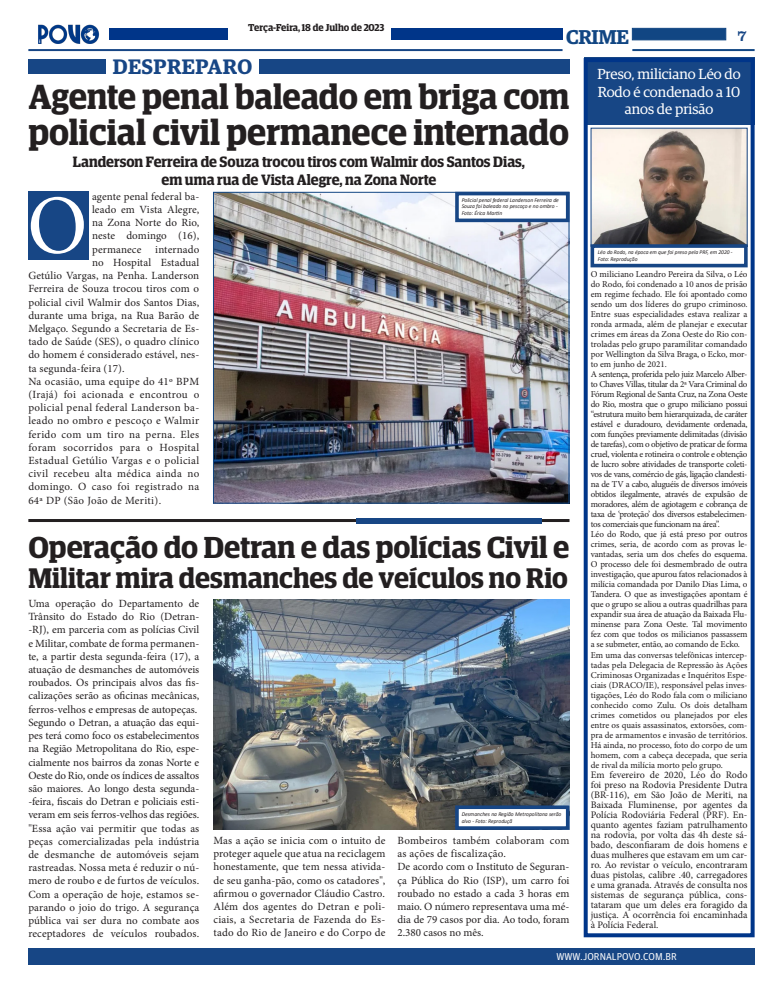
<style>
.page{position:relative;width:783px;height:993px;background:#fff}
.page>*{position:absolute;margin:0;border:0;box-sizing:border-box;transform-origin:0 0}
.t1{font:83.8px "Minion Pro";color:#fff;scale:.96 1}
.t2{font:600 36px "Guardian Egyptian Display";color:#231f20}
.t3{font:600 35px "Guardian Egyptian Display";letter-spacing:-.005em;color:#231f20}
.t4{font:600 30.4px "Guardian Egyptian Display";color:#231f20}
.t5{font:600 28.4px "Guardian Egyptian Display";color:#231f20}
.t6{font:600 21px "Guardian Egyptian";letter-spacing:.02em;color:#174685}
.t7{font:600 20px "Guardian Egyptian";letter-spacing:-.02em;color:#114683}
.t8{font:16px "Clarendon BT";color:#174685}
.t9{font:600 15px "Guardian Egyptian Display";letter-spacing:-.005em;color:#231f20}
.t10{font:14.6px/17.7px "Guardian Egyptian";color:#fff;text-align:center}
.t11{font:11px/13.2px "Minion Pro";letter-spacing:.01em;color:#231f20;text-align:justify}
.t12{font:10px/10px "Minion Pro";color:#231f20;text-align:justify}
.t13{font:600 10px "Guardian Egyptian Display";color:#231f20}
.t14{font:10px "Guardian Agate Sans G1 D Regular";color:#fff}
.t15{font:9px/10px "Minion Pro";letter-spacing:-.01em;color:#231f20;text-align:justify}
.t16{font:italic 5.7px/6.5px "Calibri";color:#231f20}
</style>
<div class="page">
<div style="left:28px;top:947px;width:726px;height:17px;background:#174685"></div>
<img style="left:38px;top:24px;width:62px;height:20px">
<div style="left:631px;top:28px;width:95px;height:12px;background:#114683;border:1px solid #114683"></div>
<hr style="left:632px;top:49px;width:122px;height:2px;background:#114683">
<div style="left:391px;top:28px;width:171px;height:12px;background:#003589"></div>
<hr style="left:28px;top:49px;width:534px;height:2px;background:#174685">
<div style="left:109px;top:28px;width:118px;height:12px;background:#003589"></div>
<div style="left:583px;top:57px;width:171px;height:68px;background:#174685"></div>
<div style="left:259px;top:59px;width:310px;height:14px;background:#174685"></div>
<div style="left:28px;top:59px;width:78px;height:14px;background:#174685"></div>
<div style="left:583px;top:58px;width:171px;height:878px;border:4px solid #003589"></div>
<img style="left:592px;top:130px;width:153px;height:114px">
<div style="left:28px;top:192px;width:61px;height:68px;background:#174685"></div>
<img style="left:215px;top:194px;width:352px;height:307px">
<div style="left:213px;top:192px;width:356px;height:311px;border:1px solid #114683"></div>
<hr style="left:28px;top:519px;width:541px;height:3px;background:#231f20">
<div style="left:356px;top:517px;width:185px;height:6px;background:#174685"></div>
<div style="left:455px;top:192px;width:114px;height:30px;background:#fff;border:4px solid #174685"></div>
<div style="left:590px;top:244px;width:157px;height:23px;background:#fff;border:4px solid #174685"></div>
<img style="left:213px;top:599px;width:356px;height:230px">
<div style="left:455px;top:805px;width:114px;height:24px;background:#fff;border:4px solid #174685"></div>
<p class="t13" style="left:248px;top:22px;width:138px">Terça-Feira, 18 de Julho de 2023</p>
<h3 class="t7" style="left:566px;top:22px;width:64px">CRIME</h3>
<p class="t10" style="left:597px;top:64px;width:145px">Preso, miliciano Léo do<br>Rodo é condenado a 10 anos de prisão</p>
<h3 class="t8" style="left:736px;top:25px;width:11px">7</h3>
<p class="t6" style="left:113px;top:51px;width:141px">DESPREPARO</p>
<p class="t3" style="left:28px;top:77px;width:542px">Agente penal baleado em briga com</p>
<p class="t2" style="left:28px;top:113px;width:542px">policial civil permanece internado</p>
<p class="t9" style="left:73px;top:153px;width:453px">Landerson Ferreira de Souza trocou tiros com Walmir dos Santos Dias,</p>
<p class="t9" style="left:161px;top:171px;width:276px">em uma rua de Vista Alegre, na Zona Norte</p>
<p class="t1" style="left:27px;top:170px;width:64px">O</p>
<p class="t16" style="left:461px;top:196px;width:99px">Policial penal federal Landerson Ferreira de<br>Souza foi baleado no pescoço e no ombro -<br>Foto: Érica Martin</p>
<p class="t11" style="left:92px;top:190px;width:109px">agente penal federal ba&shy;leado em Vista Alegre, na Zona Norte do Rio, neste domingo (16), permanece</p>
<p class="t11" style="left:155px;top:242px;width:45px">internado</p>
<p class="t11" style="left:92px;top:256px;width:109px">no Hospital Estadual</p>
<p class="t11" style="left:28px;top:269px;width:172px">Getúlio Vargas, na Penha. Landerson</p>
<p class="t11" style="left:28px;top:282px;width:172px">Ferreira de Souza trocou tiros com o</p>
<p class="t11" style="left:28px;top:295px;width:172px">policial civil Walmir dos Santos Dias,</p>
<p class="t11" style="left:28px;top:308px;width:172px">durante uma briga, na Rua Barão de</p>
<p class="t11" style="left:28px;top:322px;width:172px">Melgaço. Segundo a Secretaria de Es-</p>
<p class="t11" style="left:28px;top:335px;width:172px">tado de Saúde (SES), o quadro clínico</p>
<p class="t11" style="left:28px;top:348px;width:172px">do homem é considerado estável, nes-</p>
<p class="t11" style="left:28px;top:361px;width:98px">ta segunda-feira (17).</p>
<p class="t11" style="left:28px;top:374px;width:172px">Na ocasião, uma equipe do 41º BPM (Irajá) foi acionada e encontrou o policial penal federal Landerson ba&shy;leado no ombro e pescoço e Walmir ferido com um tiro na perna. Eles foram socorridos para o Hospital Estadual Getúlio Vargas e o policial civil recebeu alta médica ainda no domingo. O caso foi registrado na 64ª DP (São João de Meriti).</p>
<p class="t4" style="left:28px;top:530px;width:542px">Operação do Detran e das polícias Civil e</p>
<p class="t5" style="left:28px;top:562px;width:541px">Militar mira desmanches de veículos no Rio</p>
<p class="t11" style="left:28px;top:596px;width:172px">Uma operação do Departamento de Trânsito do Estado do Rio (Detran--RJ), em parceria com as polícias Civil e Militar, combate de forma permanen&shy;te, a partir desta segunda-feira (17), a atuação de desmanches de automóveis roubados. Os principais alvos das fis&shy;calizações serão as oficinas mecânicas, ferros-velhos e empresas de autopeças.</p>
<p class="t11" style="left:28px;top:715px;width:172px">Segundo o Detran, a atuação das equi&shy;pes terá como foco os estabelecimentos na Região Metropolitana do Rio, espe&shy;cialmente nos bairros da zonas Norte e Oeste do Rio, onde os índices de assaltos são maiores. Ao longo desta segunda--feira, fiscais do Detran e policiais esti&shy;veram em seis ferros-velhos das regiões.</p>
<p class="t11" style="left:28px;top:821px;width:172px">"Essa ação vai permitir que todas as peças comercializadas pela indústria de desmanche de automóveis sejam rastreadas. Nossa meta é reduzir o nú&shy;mero de roubo e de furtos de veículos.<br>Com a operação de hoje, estamos se&shy;parando o joio do trigo. A segurança pública vai ser dura no combate aos receptadores de veículos roubados.</p>
<p class="t11" style="left:213px;top:833px;width:173px">Mas a ação se inicia com o intuito de proteger aquele que atua na reciclagem honestamente, que tem nessa ativida&shy;de seu ganha-pão, como os catadores", afirmou o governador Cláudio Castro.</p>
<p class="t11" style="left:213px;top:899px;width:173px">Além dos agentes do Detran e poli&shy;ciais, a Secretaria de Fazenda do Es&shy;tado do Rio de Janeiro e do Corpo de</p>
<p class="t16" style="left:461px;top:810px;width:101px">Desmanches na Região Metropolitana serão alvo - Foto: Reproduçã</p>
<p class="t11" style="left:397px;top:833px;width:173px">Bombeiros também colaboram com as ações de fiscalização.</p>
<p class="t11" style="left:397px;top:860px;width:173px">De acordo com o Instituto de Seguran&shy;ça Pública do Rio (ISP), um carro foi roubado no estado a cada 3 horas em maio. O número representava uma mé&shy;dia de 79 casos por dia. Ao todo, foram 2.380 casos no mês.</p>
<p class="t16" style="left:597px;top:249px;width:136px">Léo do Rodo, na época em que foi preso pela PRF, em 2020 -<br>Foto: Reprodução</p>
<p class="t15" style="left:590px;top:269px;width:158px">O miliciano Leandro Pereira da Silva, o Léo do Rodo, foi condenado a 10 anos de prisão em regime fechado. Ele foi apontado como sendo um dos líderes do grupo criminoso.<br>Entre suas especialidades estava realizar a ronda armada, além de planejar e executar crimes em áreas da Zona Oeste do Rio con&shy;troladas pelo grupo paramilitar comandado por Wellington da Silva Braga, o Ecko, mor&shy;to em junho de 2021.</p>
<p class="t15" style="left:590px;top:369px;width:158px">A sentença, proferida pelo juiz Marcelo Alber&shy;to Chaves Villas, titular da 2ª Vara Criminal do Fórum Regional de Santa Cruz, na Zona Oeste do Rio, mostra que o grupo miliciano possui “estrutura muito bem hierarquizada, de caráter estável e duradouro, devidamente ordenada, com funções previamente delimitadas (divisão de tarefas), com o objetivo de praticar de forma cruel, violenta e rotineira o controle e obtenção de lucro sobre atividades de transporte coleti&shy;vos de vans, comércio de gás, ligação clandesti&shy;na de TV a cabo, aluguéis de diversos imóveis obtidos ilegalmente, através de expulsão de moradores, além de agiotagem e cobrança de taxa de ‘proteção’ dos diversos estabelecimen&shy;tos comerciais que funcionam na área”.</p>
<p class="t15" style="left:590px;top:529px;width:158px">Léo do Rodo, que já está preso por outros crimes, seria, de acordo com as provas le&shy;vantadas, seria um dos chefes do esquema.<br>O processo dele foi desmembrado de outra investigação, que apurou fatos relacionados à milícia comandada por Danilo Dias Lima, o Tandera. O que as investigações apontam é que o grupo se aliou a outras quadrilhas para expandir sua área de atuação da Baixada Flu&shy;minense para Zona Oeste. Tal movimento fez com que todos os milicianos passassem a se submeter, então, ao comando de Ecko.</p>
<p class="t15" style="left:590px;top:649px;width:158px">Em uma das conversas telefônicas intercep&shy;tadas pela Delegacia de Repressão às Ações Criminosas Organizadas e Inquéritos Espe&shy;ciais (DRACO/IE), responsável pelas inves&shy;tigações, Léo do Rodo fala com o miliciano conhecido como Zulu. Os dois detalham crimes cometidos ou planejados por eles entre os quais assassinatos, extorsões, com&shy;pra de armamentos e invasão de territórios.<br>Há ainda, no processo, foto do corpo de um homem, com a cabeça decepada, que seria de rival da milícia morto pelo grupo.</p>
<p class="t12" style="left:590px;top:769px;width:158px">Em fevereiro de 2020, Léo do Rodo foi preso na Rodovia Presidente Dutra (BR-116), em São João de Meriti, na Baixada Fluminense, por agentes da Polícia Rodoviária Federal (PRF). En&shy;quanto agentes faziam patrulhamento na rodovia, por volta das 4h deste sá&shy;bado, desconfiaram de dois homens e duas mulheres que estavam em um car&shy;ro. Ao revistar o veículo, encontraram duas pistolas, calibre .40, carregadores e uma granada. Através de consulta nos sistemas de segurança pública, cons&shy;tataram que um deles era foragido da justiça. A ocorrência foi encaminhada à Polícia Federal.</p>
<p class="t14" style="left:556px;top:949px;width:122px">WWW.JORNALPOVO.COM.BR</p>
</div>
